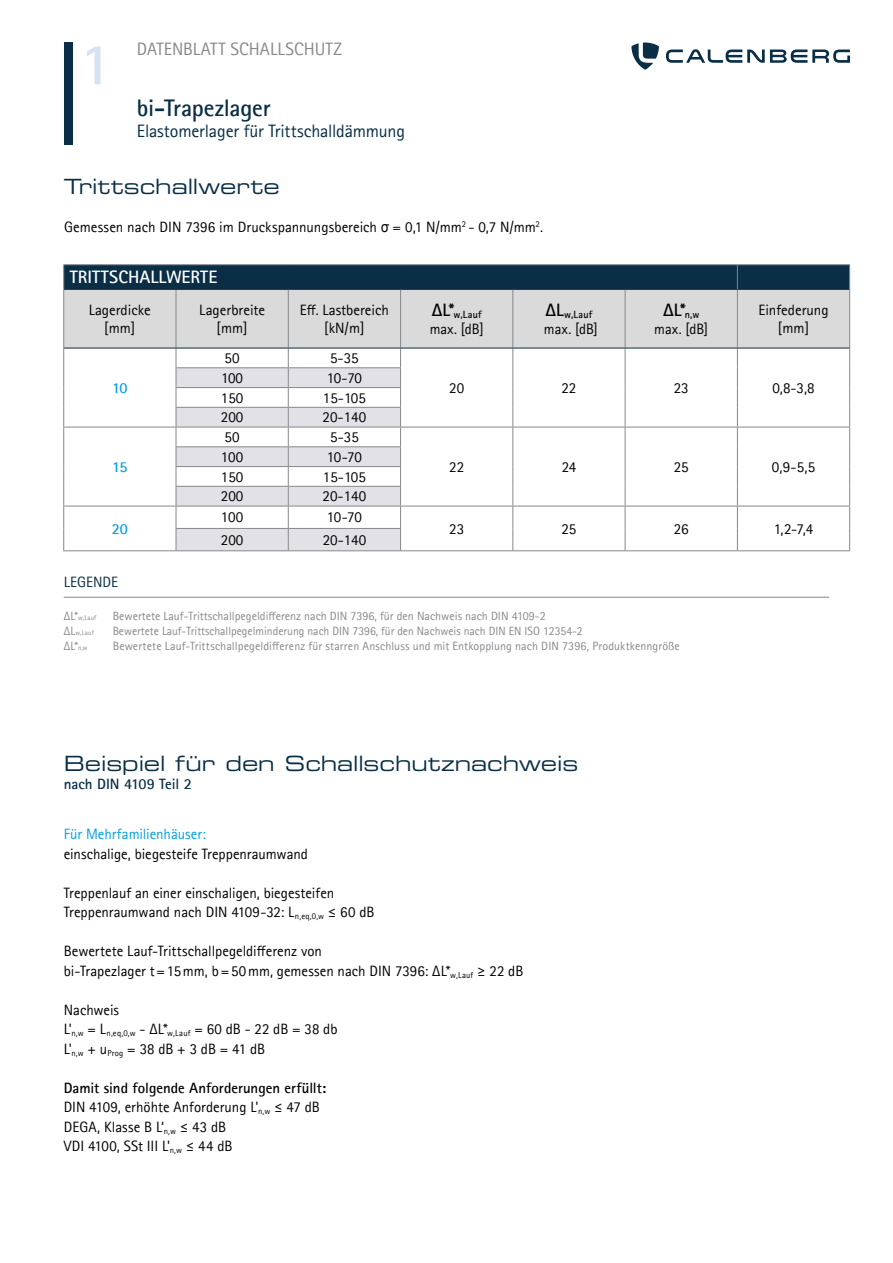
<style>
.page{position:relative;width:893px;height:1263px;background:#fff}
.page>*{position:absolute;margin:0;border:0;box-sizing:border-box;transform-origin:0 0}
.t1{font:700 59.55px "Rotis Sans Serif Pro";color:#d7e1f4}
.t2{font:700 24px "Rotis Sans Serif Pro";letter-spacing:-.01em;color:#092e45}
.t3{font:21px "Eurostile LT Pro Ex 2";color:#092e45}
.t4{font:18px "Rotis Sans Serif Pro";letter-spacing:-.01em;color:#092e45}
.t5{font:18px "Rotis Sans Serif Pro";letter-spacing:.005em;color:#86888c}
.t6{font:700 18px "Rotis Sans Serif Pro";letter-spacing:.005em;color:#fff}
.t7{font:700 18px "Rotis Sans Serif Pro";color:#000}
.t8{font:15px/19.5px "Rotis Sans Serif Pro";color:#000;text-align:center}
.t9{font:15px "Rotis Sans Serif Pro";letter-spacing:-.005em;color:#009fe3}
.t10{font:700 15px "Rotis Sans Serif Pro";letter-spacing:-.005em;color:#092e45}
.t11{font:15px "Rotis Sans Serif Pro";letter-spacing:.005em;color:#092e45}
.t12{font:700 15px "Rotis Sans Serif Pro";color:#009fe3}
.t13{font:12px/15px "Rotis Sans Serif Pro";color:#86888c}
.t14{font:700 10.5px "Rotis Sans Serif Pro";letter-spacing:.01em;color:#000}
.t15{font:7.05px/15px "Rotis Sans Serif Pro";letter-spacing:.015em;color:#86888c}
.s1{font-family:"Arial Narrow"}
.s2{font-size:18px}
.s3{font-size:12px}
.s4{font-size:7.05px}
.s5{font-weight:700}
</style>
<div class="page">
<div style="left:64px;top:43px;width:8px;height:102px;background:#092e45"></div>
<div style="left:64px;top:290px;width:785px;height:58px;background:#dadada"></div>
<hr style="left:63px;top:264px;width:113px;height:1px;background:#86888c">
<hr style="left:176px;top:264px;width:112px;height:1px;background:#86888c">
<hr style="left:288px;top:264px;width:113px;height:1px;background:#86888c">
<hr style="left:401px;top:264px;width:112px;height:1px;background:#86888c">
<hr style="left:513px;top:264px;width:112px;height:1px;background:#86888c">
<hr style="left:625px;top:264px;width:112px;height:1px;background:#86888c">
<hr style="left:737px;top:264px;width:113px;height:1px;background:#86888c">
<div style="left:63px;top:265px;width:787px;height:24px;background:#092e45"></div>
<hr style="left:63px;top:289px;width:1px;height:59px;background:#86888c">
<hr style="left:176px;top:290px;width:1px;height:58px;background:#86888c">
<hr style="left:288px;top:290px;width:1px;height:58px;background:#86888c">
<hr style="left:400px;top:290px;width:1px;height:58px;background:#86888c">
<hr style="left:512px;top:290px;width:1px;height:58px;background:#86888c">
<hr style="left:625px;top:290px;width:1px;height:58px;background:#86888c">
<hr style="left:737px;top:290px;width:1px;height:58px;background:#86888c">
<hr style="left:849px;top:289px;width:1px;height:59px;background:#86888c">
<hr style="left:63px;top:427px;width:113px;height:1px;background:#86888c">
<hr style="left:401px;top:427px;width:112px;height:1px;background:#86888c">
<hr style="left:513px;top:427px;width:112px;height:1px;background:#86888c">
<hr style="left:625px;top:427px;width:112px;height:1px;background:#86888c">
<hr style="left:737px;top:427px;width:113px;height:1px;background:#86888c">
<hr style="left:63px;top:506px;width:113px;height:1px;background:#86888c">
<hr style="left:401px;top:506px;width:112px;height:1px;background:#86888c">
<hr style="left:513px;top:506px;width:112px;height:1px;background:#86888c">
<hr style="left:625px;top:506px;width:112px;height:1px;background:#86888c">
<hr style="left:737px;top:506px;width:113px;height:1px;background:#86888c">
<svg style="left:63px;top:348px;width:1px;height:202px"></svg>
<svg style="left:176px;top:349px;width:225px;height:201px"></svg>
<svg style="left:512px;top:349px;width:1px;height:201px"></svg>
<svg style="left:625px;top:349px;width:1px;height:201px"></svg>
<svg style="left:737px;top:349px;width:1px;height:201px"></svg>
<svg style="left:849px;top:348px;width:1px;height:202px"></svg>
<hr style="left:63px;top:550px;width:113px;height:1px;background:#86888c">
<hr style="left:176px;top:550px;width:112px;height:1px;background:#86888c">
<hr style="left:288px;top:550px;width:113px;height:1px;background:#86888c">
<hr style="left:401px;top:550px;width:112px;height:1px;background:#86888c">
<hr style="left:513px;top:550px;width:112px;height:1px;background:#86888c">
<hr style="left:625px;top:550px;width:112px;height:1px;background:#86888c">
<hr style="left:737px;top:550px;width:113px;height:1px;background:#86888c">
<hr style="left:64px;top:289px;width:112px;height:1px;background:#092e45">
<hr style="left:176px;top:289px;width:112px;height:1px;background:#092e45">
<hr style="left:288px;top:289px;width:113px;height:1px;background:#092e45">
<hr style="left:401px;top:289px;width:112px;height:1px;background:#092e45">
<hr style="left:513px;top:289px;width:112px;height:1px;background:#092e45">
<hr style="left:625px;top:289px;width:112px;height:1px;background:#092e45">
<hr style="left:737px;top:289px;width:112px;height:1px;background:#092e45">
<hr style="left:64px;top:348px;width:112px;height:1px;background:#092e45">
<hr style="left:176px;top:348px;width:112px;height:1px;background:#092e45">
<hr style="left:288px;top:348px;width:113px;height:1px;background:#092e45">
<hr style="left:401px;top:348px;width:112px;height:1px;background:#092e45">
<hr style="left:513px;top:348px;width:112px;height:1px;background:#092e45">
<hr style="left:625px;top:348px;width:112px;height:1px;background:#092e45">
<hr style="left:737px;top:348px;width:112px;height:1px;background:#092e45">
<hr style="left:64px;top:597px;width:765px;height:1px;background:#86888c">
<svg style="left:666px;top:49px;width:184px;height:14px"></svg>
<svg style="left:631px;top:43px;width:28px;height:27px"></svg>
<h1 class="t1" style="left:80px;top:26px;width:34px">1</h1>
<p class="t5" style="left:137px;top:38px;width:207px">DATENBLATT SCHALLSCHUTZ</p>
<h2 class="t2" style="left:137px;top:92px;width:135px">bi-Trapezlager</h2>
<p class="t4" style="left:137px;top:121px;width:270px">Elastomerlager für Trittschalldämmung</p>
<h3 class="t3" style="left:64px;top:172px;width:217px">Trittschallwerte</h3>
<p class="t8" style="left:64px;top:217px;width:480px">Gemessen nach DIN 7396 im Druckspannungsbereich <span class="s1">σ</span> = 0,1 N/mm<sup>2</sup> - 0,7 N/mm<sup>2</sup>.</p>
<p class="t6" style="left:70px;top:266px;width:149px">TRITTSCHALLWERTE</p>
<p class="t8" style="left:89px;top:301px;width:63px;line-height:18px">Lagerdicke [mm]</p>
<p class="t8" style="left:199px;top:301px;width:68px;line-height:18px">Lagerbreite [mm]</p>
<p class="t8" style="left:300px;top:301px;width:91px;line-height:18px">Eff. Lastbereich [kN/m]</p>
<p class="t14" style="left:432px;top:307px;width:51px"><span class="s2">ΔL*</span>w,Lauf</p>
<p class="t14" style="left:546px;top:307px;width:48px"><span class="s2">ΔL</span>w,Lauf</p>
<p class="t8" style="left:544px;top:319px;width:56px">max. [dB]</p>
<p class="t8" style="left:430px;top:319px;width:56px">max. [dB]</p>
<p class="t8" style="left:225px;top:348px;width:16px">50</p>
<p class="t8" style="left:330px;top:348px;width:30px">5-35</p>
<p class="t7" style="left:663px;top:299px;width:38px">ΔL*<sub>n,w</sub></p>
<p class="t8" style="left:654px;top:319px;width:56px">max. [dB]</p>
<p class="t8" style="left:758px;top:301px;width:72px;line-height:18px">Einfederung [mm]</p>
<p class="t12" style="left:112px;top:378px;width:17px">10</p>
<p class="t8" style="left:221px;top:368px;width:23px">100</p>
<p class="t8" style="left:327px;top:368px;width:36px">10-70</p>
<p class="t8" style="left:221px;top:388px;width:24px">150</p>
<p class="t8" style="left:323px;top:388px;width:45px">15-105</p>
<p class="t8" style="left:221px;top:408px;width:24px">200</p>
<p class="t8" style="left:323px;top:408px;width:45px">20-140</p>
<p class="t8" style="left:449px;top:378px;width:16px">20</p>
<p class="t8" style="left:561px;top:378px;width:16px">22</p>
<p class="t8" style="left:674px;top:378px;width:16px">23</p>
<p class="t8" style="left:772px;top:378px;width:44px">0,8-3,8</p>
<p class="t8" style="left:225px;top:427px;width:17px">50</p>
<p class="t8" style="left:330px;top:427px;width:30px">5-35</p>
<p class="t12" style="left:112px;top:457px;width:17px">15</p>
<p class="t8" style="left:221px;top:447px;width:24px">100</p>
<p class="t8" style="left:327px;top:447px;width:37px">10-70</p>
<p class="t8" style="left:221px;top:467px;width:24px">150</p>
<p class="t8" style="left:323px;top:467px;width:45px">15-105</p>
<p class="t8" style="left:221px;top:487px;width:24px">200</p>
<p class="t8" style="left:323px;top:487px;width:45px">20-140</p>
<p class="t8" style="left:449px;top:457px;width:16px">22</p>
<p class="t8" style="left:562px;top:457px;width:16px">24</p>
<p class="t8" style="left:674px;top:457px;width:16px">25</p>
<p class="t8" style="left:772px;top:457px;width:45px">0,9-5,5</p>
<p class="t12" style="left:112px;top:519px;width:17px">20</p>
<p class="t8" style="left:221px;top:508px;width:24px">100</p>
<p class="t8" style="left:327px;top:508px;width:37px">10-70</p>
<p class="t8" style="left:221px;top:530px;width:24px">200</p>
<p class="t8" style="left:323px;top:530px;width:45px">20-140</p>
<p class="t8" style="left:449px;top:519px;width:17px">23</p>
<p class="t8" style="left:562px;top:519px;width:16px">25</p>
<p class="t8" style="left:674px;top:519px;width:16px">26</p>
<p class="t8" style="left:774px;top:519px;width:41px">1,2-7,4</p>
<p class="t11" style="left:64px;top:573px;width:56px">LEGENDE</p>
<p class="t15" style="left:64px;top:610px;width:34px"><span class="s3">ΔL*</span>w,Lauf<br><span class="s3">ΔL</span>w,Lauf</p>
<p class="t13" style="left:64px;top:639px;width:25px">ΔL*<span class="s4">n,w</span></p>
<p class="t13" style="left:113px;top:609px;width:569px">Bewertete Lauf-Trittschallpegeldifferenz nach DIN 7396, für den Nachweis nach DIN 4109-2<br>Bewertete Lauf-Trittschallpegelminderung nach DIN 7396, für den Nachweis nach DIN EN ISO 12354-2<br>Bewertete Lauf-Trittschallpegeldifferenz für starren Anschluss und mit Entkopplung nach DIN 7396, Produktkenngröße</p>
<h3 class="t3" style="left:64px;top:749px;width:516px">Beispiel für den Schallschutznachweis</h3>
<p class="t10" style="left:64px;top:775px;width:130px">nach DIN 4109 Teil 2</p>
<p class="t9" style="left:64px;top:825px;width:144px">Für Mehrfamilienhäuser:</p>
<p class="t8" style="left:64px;top:844px;width:246px">einschalige, biegesteife Treppenraumwand</p>
<p class="t8" style="left:64px;top:883px;width:312px;text-align:left">Treppenlauf an einer einschaligen, biegesteifen<br>Treppenraumwand nach DIN 4109-32: L<sub>n,eq,0,w</sub> ≤ 60 dB</p>
<p class="t8" style="left:64px;top:942px;width:461px;text-align:left">Bewertete Lauf-Trittschallpegeldifferenz von<br>bi-Trapezlager t=15mm, b=50mm, gemessen nach DIN 7396: ΔL*<sub>w,Lauf</sub> ≥ 22 dB</p>
<p class="t8" style="left:64px;top:1000px;width:275px;text-align:left">Nachweis<br>L'<sub>n,w</sub> = L<sub>n,eq,0,w</sub> - ΔL*<sub>w,Lauf</sub> = 60 dB - 22 dB = 38 db<br>L'<sub>n,w</sub> + u<sub>Prog</sub> = 38 dB + 3 dB = 41 dB</p>
<p class="t8" style="left:64px;top:1078px;width:264px;text-align:left"><span class="s5">Damit sind folgende Anforderungen erfüllt:<br></span>DIN 4109, erhöhte Anforderung L'<sub>n,w</sub> ≤ 47 dB DEGA, Klasse B L‘<sub>n,w</sub> ≤ 43 dB<br>VDI 4100, SSt III L'<sub>n,w</sub> ≤ 44 dB</p>
</div>
